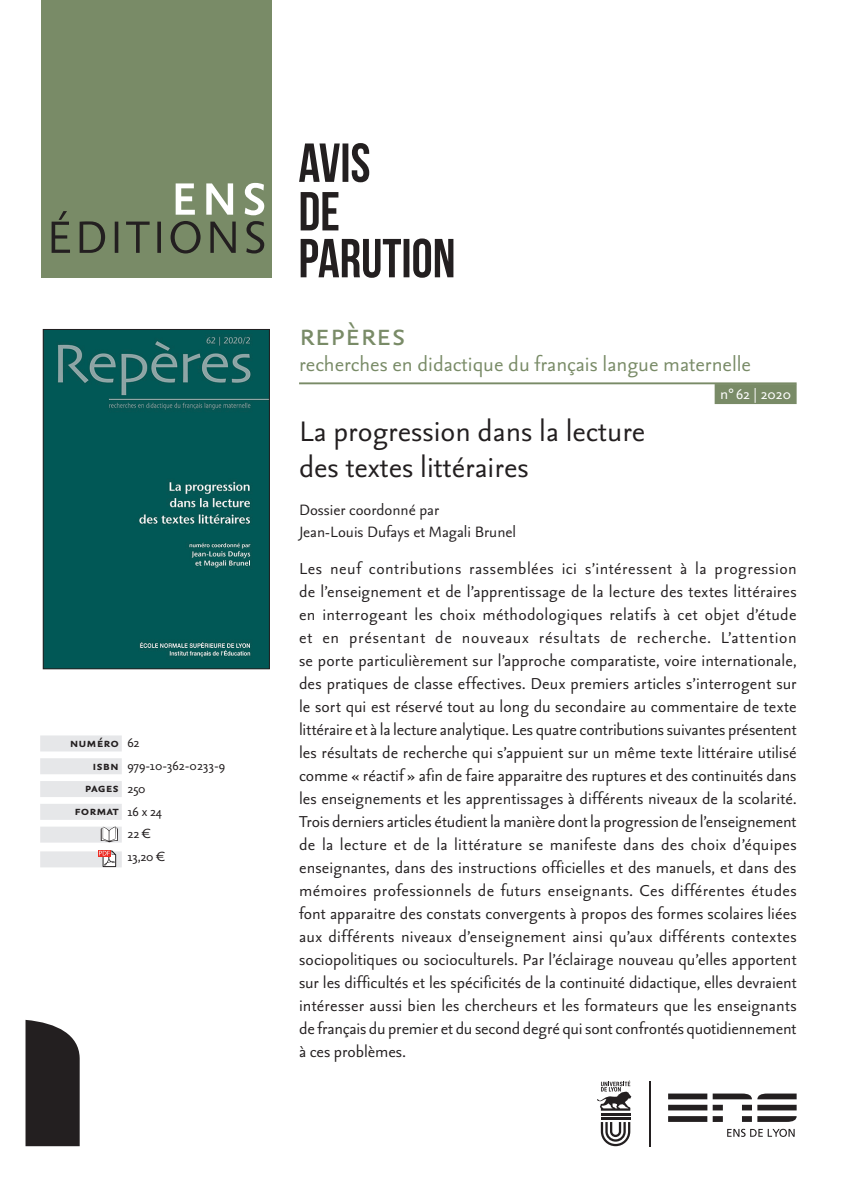
<style>
.page{position:relative;width:842px;height:1191px;background:#fff}
.page>*{position:absolute;margin:0;border:0;box-sizing:border-box;transform-origin:0 0}
.t1{font:38px "Seria Sans Pro";color:#798b67}
.t2{font:34px/36px "Seria Sans Pro";color:#231f20}
.t3{font:24px "Seria Sans Pro";color:#798b67}
.t4{font:19px/23px "Seria Sans Pro";letter-spacing:-.01em;color:#231f20;text-align:justify}
.t5{font:18px/21.6px "Seria Sans Pro";color:#231f20}
.t6{font:18px "Seria Sans Pro";color:#fff}
.t7{font:16px/22.8px "Seria Sans Pro";color:#231f20}
.t8{font:700 15.4px/22.8px "Seria Sans Pro";color:#231f20;text-align:center}
.s1{font-weight:400;font-size:16px}
.s2{font-weight:700;font-size:15.4px}
</style>
<div class="page">
<svg style="left:26px;top:1020px;width:54px;height:126px;background:#322f30"></svg>
<svg style="left:601px;top:1122px;width:29px;height:24px"></svg>
<hr style="left:601px;top:1117px;width:29px;height:2px;background:#231f20">
<hr style="left:601px;top:1113px;width:29px;height:2px;background:#231f20">
<svg style="left:597px;top:1080px;width:34px;height:30px"></svg>
<hr style="left:650px;top:1081px;width:1px;height:65px;background:#231f20">
<svg style="left:668px;top:1093px;width:39px;height:28px"></svg>
<svg style="left:713px;top:1093px;width:84px;height:29px"></svg>
<svg style="left:727px;top:1128px;width:68px;height:8px"></svg>
<hr style="left:299px;top:382px;width:498px;height:2px;background:#798b67">
<div style="left:715px;top:384px;width:82px;height:20px;background:#798b67"></div>
<div style="left:41px;top:0;width:230px;height:278px;background:#798b67"></div>
<svg style="left:52px;top:183px;width:212px;height:70px"></svg>
<svg style="left:301px;top:238px;width:152px;height:40px"></svg>
<svg style="left:301px;top:192px;width:37px;height:38px"></svg>
<svg style="left:299px;top:143px;width:70px;height:39px"></svg>
<img style="left:45px;top:331px;width:223px;height:336px">
<div style="left:43px;top:329px;width:227px;height:340px;border:1px solid #231f20"></div>
<div style="left:40px;top:735px;width:82px;height:16px;background:#e6e7e9"></div>
<div style="left:40px;top:758px;width:82px;height:16px;background:#e6e7e9"></div>
<div style="left:40px;top:781px;width:82px;height:16px;background:#e6e7e9"></div>
<div style="left:40px;top:804px;width:82px;height:16px;background:#e6e7e9"></div>
<div style="left:40px;top:826px;width:82px;height:16px;background:#e6e7e9"></div>
<div style="left:40px;top:851px;width:82px;height:16px;background:#e6e7e9"></div>
<div style="left:98px;top:850px;width:13px;height:6px;background:#ee2c23"></div>
<svg style="left:99px;top:850px;width:17px;height:17px"></svg>
<svg style="left:101px;top:826px;width:17px;height:16px"></svg>
<p class="t8" style="left:70px;top:730px;width:71px">numéro <span class="s1">62</span></p>
<p class="t7" style="left:93px;top:753px;width:134px"><span class="s2">isbn</span> 979-10-362-0233-9</p>
<p class="t8" style="left:74px;top:776px;width:89px">pages <span class="s1">250 </span>format <span class="s1">16 x 24</span></p>
<p class="t7" style="left:127px;top:821px;width:39px">22 €<br>13,20 €</p>
<h1 class="t1" style="left:299px;top:309px;width:108px">repères</h1>
<p class="t3" style="left:299px;top:348px;width:453px">recherches en didactique du français langue maternelle</p>
<p class="t6" style="left:720px;top:382px;width:72px">n°62 | 2020</p>
<h2 class="t2" style="left:299px;top:412px;width:348px">La progression dans la lecture des textes littéraires</h2>
<p class="t5" style="left:299px;top:498px;width:219px">Dossier coordonné par<br>Jean-Louis Dufays et Magali Brunel</p>
<p class="t4" style="left:299px;top:556px;width:499px">Les neuf contributions rassemblées ici s’intéressent à la progression de l’enseignement et de l’apprentissage de la lecture des textes littéraires en interrogeant les choix méthodologiques relatifs à cet objet d’étude et en présentant de nouveaux résultats de recherche. L’attention se porte particulièrement sur l’approche comparatiste, voire internationale, des pratiques de classe effectives. Deux premiers articles s’interrogent sur le sort qui est réservé tout au long du secondaire au commentaire de texte littéraire et à la lecture analytique. Les quatre contributions suivantes présentent les résultats de recherche qui s’appuient sur un même texte littéraire utilisé comme « réactif » afin de faire apparaitre des ruptures et des continuités dans les enseignements et les apprentissages à différents niveaux de la scolarité.<br>Trois derniers articles étudient la manière dont la progression de l’enseignement de la lecture et de la littérature se manifeste dans des choix d’équipes enseignantes, dans des instructions officielles et des manuels, et dans des mémoires professionnels de futurs enseignants. Ces différentes études font apparaitre des constats convergents à propos des formes scolaires liées aux différents niveaux d’enseignement ainsi qu’aux différents contextes sociopolitiques ou socioculturels. Par l’éclairage nouveau qu’elles apportent sur les difficultés et les spécificités de la continuité didactique, elles devraient intéresser aussi bien les chercheurs et les formateurs que les enseignants de français du premier et du second degré qui sont confrontés quotidiennement à ces problèmes.</p>
</div>
